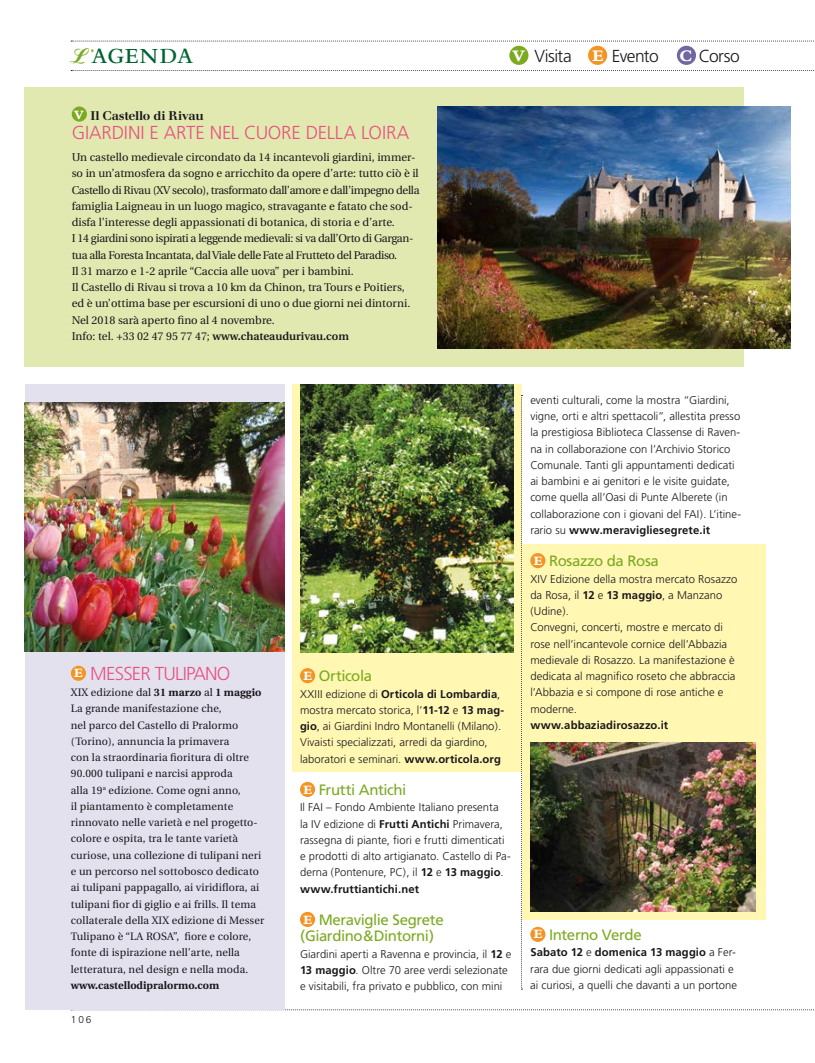
<style>
.page{position:relative;width:815px;height:1063px;background:#fff}
.page>*{position:absolute;margin:0;border:0;box-sizing:border-box;transform-origin:0 0}
.t1{font:600 22.5px "Bembo";letter-spacing:.045em;color:#006331}
.t2{font:300 18.75px "Frutiger";letter-spacing:-.015em;color:#e85281}
.t3{font:300 18.75px "Frutiger";letter-spacing:-.04em;color:#e85281}
.t4{font:300 17.38px "Frutiger";letter-spacing:-.035em;color:#1a171c}
.t5{font:800 16.88px "Bembo";color:#fff}
.t6{font:15px/16.2px "Frutiger";letter-spacing:-.025em;color:#7baa20}
.t7{font:500 12.5px "Walbaum";letter-spacing:-.02em;color:#1a171c}
.t8{font:300 11.25px/16.2px "Frutiger";color:#1a171c}
.t9{font:11.25px/16.2px "Utopia";color:#1a171c}
.t10{font:700 11.25px "Frutiger";letter-spacing:.01em;color:#1a171c}
.t11{font:10.75px/16.2px "Utopia";letter-spacing:.01em;color:#1a171c}
.t12{font:700 10.75px "Utopia";color:#1a171c}
.t13{font:300 10px "Frutiger";color:#1a171c}
.s1{font-family:"Mademoiselle K";font-weight:400;font-size:21.25px;color:#7baa20}
.s2{font-family:"Bembo";font-weight:800;font-size:13.38px;color:#fff}
.s3{font-weight:600}
.s4{font-family:"Bembo";font-weight:800;font-size:16.88px;color:#fff}
.s5{font-weight:700}
</style>
<div class="page">
<svg style="left:71px;top:70px;width:743px;height:1px"></svg>
<svg style="left:71px;top:41px;width:743px;height:1px"></svg>
<div style="left:522px;top:545px;width:243px;height:375px;background:#fff7b2"></div>
<div style="left:293px;top:384px;width:229px;height:388px;background:#fff7b2"></div>
<svg style="left:71px;top:1010px;width:743px;height:1px"></svg>
<div style="left:300px;top:668px;width:15px;height:15px;background:#f39526;border-radius:50%"></div>
<div style="left:300px;top:782px;width:15px;height:15px;background:#f39526;border-radius:50%"></div>
<div style="left:300px;top:912px;width:15px;height:15px;background:#f39526;border-radius:50%"></div>
<div style="left:530px;top:553px;width:15px;height:15px;background:#f39526;border-radius:50%"></div>
<div style="left:530px;top:927px;width:15px;height:15px;background:#f39526;border-radius:50%"></div>
<svg style="left:521px;top:395px;width:1px;height:595px"></svg>
<div style="left:25px;top:384px;width:260px;height:626px;background:#e4e1ef"></div>
<div style="left:71px;top:666px;width:15px;height:15px;background:#f39526;border-radius:50%"></div>
<div style="left:25px;top:87px;width:719px;height:279px;background:#e2e9b0"></div>
<div style="left:72px;top:107px;width:15px;height:15px;background:#7baa20;border-radius:50%"></div>
<img style="left:438px;top:107px;width:352px;height:242px">
<img style="left:301px;top:384px;width:213px;height:269px">
<img style="left:25px;top:402px;width:260px;height:249px">
<div style="left:509px;top:46px;width:19px;height:19px;background:#7baa20;border-radius:50%"></div>
<div style="left:588px;top:46px;width:19px;height:19px;background:#f39526;border-radius:50%"></div>
<div style="left:677px;top:46px;width:19px;height:19px;background:#7166a0;border-radius:50%"></div>
<img style="left:530px;top:742px;width:226px;height:169px">
<h1 class="t1" style="left:71px;top:43px;width:124px"><span class="s1">L'</span>AGENDA</h1>
<p class="t7" style="left:74px;top:108px;width:131px"><span class="s2">V</span> Il Castello di Rivau</p>
<h2 class="t2" style="left:72px;top:122px;width:339px">GIARDINI E ARTE NEL CUORE DELLA LOIRA</h2>
<p class="t9" style="left:72px;top:149px;width:349px">Un castello medievale circondato da 14 incantevoli giardini, immer&shy;so in un’atmosfera da sogno e arricchito da opere d’arte: tutto ciò è il Castello di Rivau (XV secolo), trasformato dall’amore e dall’impegno della famiglia Laigneau in un luogo magico, stravagante e fatato che sod&shy;disfa l’interesse degli appassionati di botanica, di storia e d’arte.<br>I 14 giardini sono ispirati a leggende medievali: si va dall’Orto di Gargan&shy;tua alla Foresta Incantata, dal Viale delle Fate al Frutteto del Paradiso.<br>Il 31 marzo e 1-2 aprile “Caccia alle uova” per i bambini.<br>Il Castello di Rivau si trova a 10 km da Chinon, tra Tours e Poitiers, ed è un’ottima base per escursioni di uno o due giorni nei dintorni.<br>Nel 2018 sarà aperto fino al 4 novembre.<br>Info: tel. +33 02 47 95 77 47; <span class="s3">www.chateaudurivau.com</span></p>
<h3 class="t4" style="left:512px;top:46px;width:61px"><span class="s4">V</span> Visita</h3>
<h3 class="t4" style="left:612px;top:46px;width:48px">Evento</h3>
<h3 class="t4" style="left:680px;top:46px;width:62px"><span class="s4">C</span> Corso</h3>
<h3 class="t5" style="left:592px;top:46px;width:12px">E</h3>
<h2 class="t3" style="left:74px;top:663px;width:158px"><span class="s2">E</span> MESSER TULIPANO</h2>
<p class="t11" style="left:71px;top:685px;width:195px">XIX edizione dal <span class="s5">31 marzo</span> al <span class="s5">1 maggio </span>La grande manifestazione che,<br>nel parco del Castello di Pralormo (Torino), annuncia la primavera<br>con la straordinaria fioritura di oltre 90.000 tulipani e narcisi approda<br>alla 19<sup>a</sup> edizione. Come ogni anno,<br>il piantamento è completamente rinnovato nelle varietà e nel progetto&shy;colore e ospita, tra le tante varietà curiose, una collezione di tulipani neri e un percorso nel sottobosco dedicato ai tulipani pappagallo, ai viridiflora, ai tulipani fior di giglio e ai frills. Il tema collaterale della XIX edizione di Messer Tulipano è “LA ROSA”, fiore e colore, fonte di ispirazione nell’arte, nella letteratura, nel design e nella moda.</p>
<p class="t12" style="left:71px;top:979px;width:150px">www.castellodipralormo.com</p>
<p class="t13" style="left:71px;top:1014px;width:22px">106</p>
<h3 class="t6" style="left:303px;top:668px;width:70px"><span class="s2">E</span> Orticola</h3>
<p class="t8" style="left:300px;top:686px;width:206px">XXIII edizione di <span class="s5">Orticola di Lombardia</span>, mostra mercato storica, l’<span class="s5">11-12</span> e <span class="s5">13 mag&shy;gio</span>, ai Giardini Indro Montanelli (Milano).<br>Vivaisti specializzati, arredi da giardino, laboratori e seminari. <span class="s5">www.orticola.org</span></p>
<h3 class="t6" style="left:303px;top:782px;width:104px"><span class="s2">E</span> Frutti Antichi</h3>
<p class="t8" style="left:300px;top:799px;width:212px">Il FAI – Fondo Ambiente Italiano presenta<br>la IV edizione di <span class="s5">Frutti Antichi</span> Primavera, rassegna di piante, fiori e frutti dimenticati e prodotti di alto artigianato. Castello di Pa&shy;derna (Pontenure, PC), il <span class="s5">12</span> e <span class="s5">13 maggio</span>. <span class="s5">www.fruttiantichi.net</span></p>
<h3 class="t6" style="left:300px;top:912px;width:145px"><span class="s2">E</span> Meraviglie Segrete (Giardino&amp;Dintorni)</h3>
<p class="t8" style="left:300px;top:946px;width:213px">Giardini aperti a Ravenna e provincia, il <span class="s5">12</span> e<br><span class="s5">13 maggio</span>. Oltre 70 aree verdi selezionate e visitabili, fra privato e pubblico, con mini</p>
<p class="t8" style="left:530px;top:392px;width:213px">eventi culturali, come la mostra “Giardini, vigne, orti e altri spettacoli”, allestita presso la prestigiosa Biblioteca Classense di Raven&shy;na in collaborazione con l’Archivio Storico Comunale. Tanti gli appuntamenti dedicati ai bambini e ai genitori e le visite guidate, come quella all’Oasi di Punte Alberete (in collaborazione con i giovani del FAI). L’itine&shy;rario su <span class="s5">www.meravigliesegrete.it</span></p>
<h3 class="t6" style="left:534px;top:553px;width:127px"><span class="s2">E</span> Rosazzo da Rosa</h3>
<p class="t8" style="left:530px;top:571px;width:209px">XIV Edizione della mostra mercato Rosazzo da Rosa, il <span class="s5">12</span> e <span class="s5">13 maggio</span>, a Manzano (Udine).<br>Convegni, concerti, mostre e mercato di rose nell’incantevole cornice dell’Abbazia medievale di Rosazzo. La manifestazione è dedicata al magnifico roseto che abbraccia l’Abbazia e si compone di rose antiche e moderne.</p>
<p class="t10" style="left:530px;top:718px;width:140px">www.abbaziadirosazzo.it</p>
<h3 class="t6" style="left:534px;top:927px;width:109px"><span class="s2">E</span> Interno Verde</h3>
<p class="t8" style="left:530px;top:944px;width:208px"><span class="s5">Sabato 12</span> e <span class="s5">domenica 13 maggio</span> a Fer&shy;rara due giorni dedicati agli appassionati e ai curiosi, a quelli che davanti a un portone</p>
</div>
